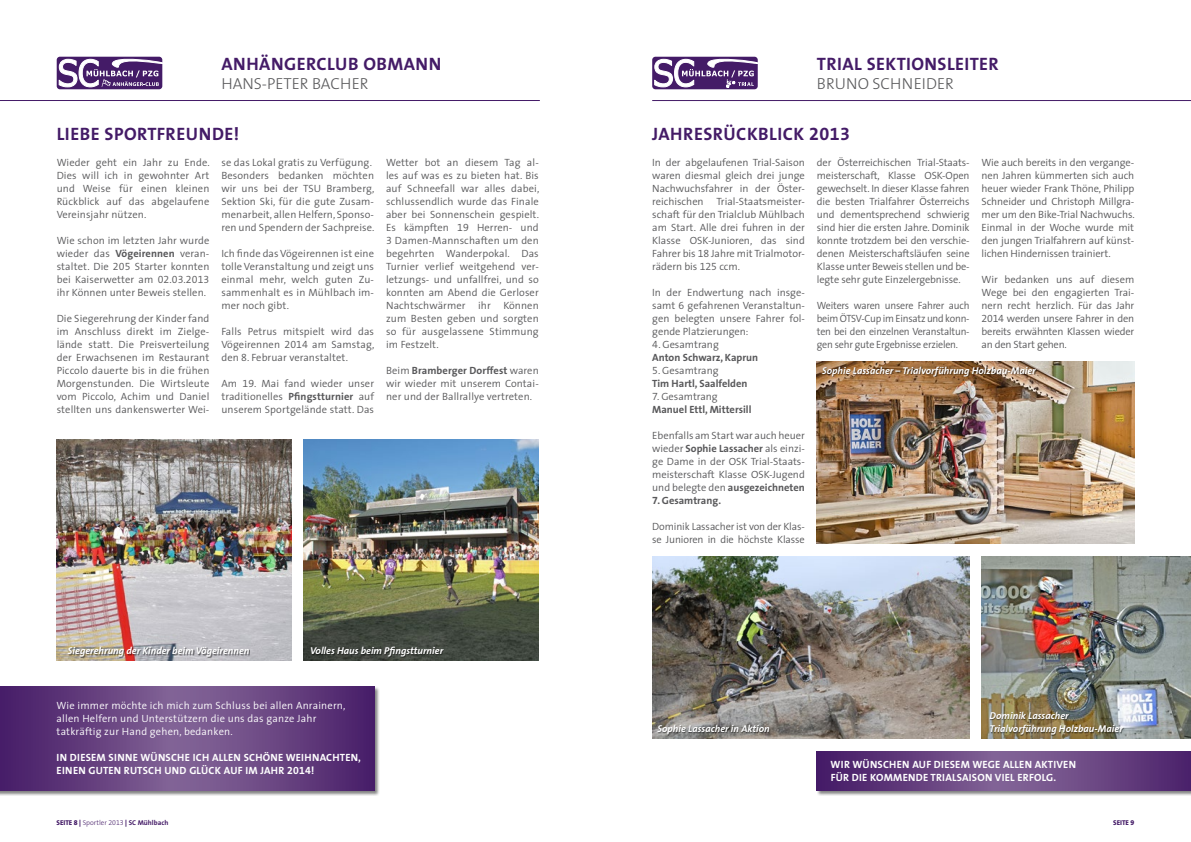
<style>
.page{position:relative;width:1191px;height:842px;background:#fff}
.page>*{position:absolute;margin:0;border:0;box-sizing:border-box;transform-origin:0 0}
.t1{font:700 18px "The Sans SN";letter-spacing:.025em;color:#441b67}
.t2{font:300 16px "The Sans SN";color:#58585a}
.t3{font:300 10.5px/13px "The Sans SN";letter-spacing:.01em;color:#58585a;text-align:justify}
.t4{font:700 10.5px "The Sans SN";letter-spacing:.02em;color:#fff}
.t5{font:300 10.5px/13px "The Sans SN";letter-spacing:.02em;color:#fff}
.t6{font:300 10.5px/13px "The Sans SN";letter-spacing:.01em;color:#58585a;text-align:justify;scale:.96 1}
.t7{font:700 10.5px "The Sans SN";color:#58585a}
.t8{font:300 10.5px/13px "The Sans SN";letter-spacing:-.01em;color:#58585a}
.t9{font:italic 700 10px/13px "The Sans SN";color:#fff}
.t10{font:300 7px "The Sans SN";color:#441b67}
.t11{font:800 7px "The Sans SN";letter-spacing:-.005em;color:#441b67}
.s1{font-weight:700}
.s2{font-weight:800}
</style>
<div class="page">
<img style="left:57px;top:439px;width:235px;height:221px">
<img style="left:304px;top:439px;width:235px;height:221px">
<div style="left:0;top:686px;width:380px;height:110px;background:#000;opacity:.5"></div>
<svg style="left:0;top:686px;width:374px;height:104px;background:#66417f"></svg>
<hr style="left:0;top:100px;width:540px;height:1px;background:#441b67">
<svg style="left:57px;top:57px;width:105px;height:32px"></svg>
<svg style="left:59px;top:56px;width:104px;height:31px"></svg>
<div style="left:816px;top:751px;width:375px;height:45px;background:#000;opacity:.5"></div>
<svg style="left:817px;top:751px;width:374px;height:39px;background:#66417f"></svg>
<img style="left:652px;top:556px;width:317px;height:182px">
<img style="left:981px;top:556px;width:210px;height:182px">
<img style="left:817px;top:361px;width:317px;height:182px">
<div style="left:822px;top:367px;width:215px;height:10px;background:#000;opacity:.5"></div>
<div style="left:658px;top:725px;width:112px;height:11px;background:#000;opacity:.5"></div>
<div style="left:311px;top:647px;width:134px;height:11px;background:#000;opacity:.5"></div>
<div style="left:68px;top:647px;width:182px;height:11px;background:#000;opacity:.5"></div>
<div style="left:990px;top:712px;width:134px;height:24px;background:#000;opacity:.5"></div>
<hr style="left:652px;top:100px;width:539px;height:1px;background:#441b67">
<div style="left:652px;top:57px;width:105px;height:32px;background:#441b67;border-radius:3px"></div>
<svg style="left:654px;top:56px;width:104px;height:32px"></svg>
<h1 class="t1" style="left:221px;top:49px;width:96px">ANHÄNG ERCLUB</h1>
<h1 class="t1" style="left:363px;top:49px;width:27px">OBMANN</h1>
<h2 class="t2" style="left:221px;top:70px;width:101px">HANS-PETER BACHER</h2>
<h1 class="t1" style="left:57px;top:119px;width:69px">LIEBE SPORT</h1>
<h1 class="t1" style="left:157px;top:119px;width:84px">FREUN DE!</h1>
<p class="t3" style="left:57px;top:156px;width:155px">Wieder geht ein Jahr zu Ende.<br>Dies will ich in gewohnter Art und Weise für einen kleinen Rückblick auf das abgelaufene Vereinsjahr nützen.</p>
<p class="t3" style="left:57px;top:234px;width:154px">Wie schon im letzten Jahr wurde wieder das <span class="s1">VÖGEIRENNEN</span> veran&shy;staltet. Die 205 Starter konnten bei Kaiserwetter am 02.03.2013 ihr Können unter Beweis stellen.</p>
<p class="t3" style="left:57px;top:312px;width:154px">Die Siegerehrung der Kinder fand im Anschluss direkt im Zielge&shy;lände statt. Die Preisverteilung der Erwachsenen im Restaurant Piccolo dauerte bis in die frühen Morgenstunden. Die Wirtsleute vom Piccolo, Achim und Daniel stellten uns dankenswerter Wei-</p>
<p class="t3" style="left:221px;top:156px;width:155px;text-align:left">se das Lokal gratis zu Verfügung.<br>Besonders bedanken möchten wir uns bei der TSU Bramberg,<br>Sektion Ski, für die gute Zusam&shy;menarbeit, allen Helfern, Sponso&shy;ren und Spendern der Sachpreise.</p>
<p class="t3" style="left:221px;top:247px;width:154px">Ich finde das Vögeirennen ist eine tolle Veranstaltung und zeigt uns einmal mehr, welch guten Zu&shy;sammenhalt es in Mühlbach im&shy;mer noch gibt.</p>
<p class="t3" style="left:221px;top:325px;width:155px">Falls Petrus mitspielt wird das Vögeirennen 2014 am Samstag, den 8. Februar veranstaltet.</p>
<p class="t3" style="left:221px;top:377px;width:154px">Am 19. Mai fand wieder unser traditionelles <span class="s1">PFINGSTTURNIER</span> auf unserem Sportgelände statt. Das</p>
<p class="t3" style="left:386px;top:156px;width:155px">Wetter bot an diesem Tag al&shy;les auf was es zu bieten hat. Bis auf Schneefall war alles dabei, schlussendlich wurde das Finale aber bei Sonnenschein gespielt.<br>Es kämpften 19 Herren- und 3 Damen-Mannschaften um den begehrten Wanderpokal. Das Turnier verlief weitgehend ver&shy;letzungs- und unfallfrei, und so konnten am Abend die Gerloser Nachtschwärmer ihr Können zum Besten geben und sorgten so für ausgelassene Stimmung im Festzelt.</p>
<p class="t3" style="left:386px;top:364px;width:154px">Beim <span class="s1">BRAMBERGER DORFFEST</span> waren wir wieder mit unserem Contai&shy;ner und der Ballrallye vertreten.</p>
<p class="t9" style="left:68px;top:644px;width:183px">Siegerehrung der Kinder beim Vögeirennen</p>
<p class="t9" style="left:310px;top:644px;width:135px">Volles Haus beim Pfingstturnier</p>
<p class="t5" style="left:57px;top:699px;width:290px">Wie immer möchte ich mich zum Schluss bei allen Anrainern, allen Helfern und Unterstützern die uns das ganze Jahr tatkräftig zur Hand gehen, bedanken.</p>
<p class="t4" style="left:57px;top:749px;width:109px">IN DIESEM SINN E WÜNSC</p>
<p class="t4" style="left:177px;top:749px;width:143px">HE ICH ALLEN SCHÖNE WEIHNAC</p>
<p class="t4" style="left:332px;top:749px;width:30px">HTEN,</p>
<p class="t4" style="left:57px;top:762px;width:40px">EINEN GUT</p>
<p class="t4" style="left:108px;top:762px;width:29px">EN RUTSC</p>
<p class="t4" style="left:154px;top:762px;width:161px">H UN D GLÜCK AUF IM JAHR 2014!</p>
<h1 class="t1" style="left:817px;top:49px;width:107px">TRIAL SEKTIONSL</h1>
<h1 class="t1" style="left:955px;top:49px;width:41px">EITER</h1>
<h2 class="t2" style="left:817px;top:70px;width:74px">BRUNO SCHNEI</h2>
<h2 class="t2" style="left:926px;top:70px;width:20px">DER</h2>
<h1 class="t1" style="left:652px;top:119px;width:199px">JAHRESRÜCKBLICK 2013</h1>
<p class="t3" style="left:652px;top:156px;width:154px">In der abgelaufenen Trial-Saison waren diesmal gleich drei junge Nachwuchsfahrer in der Öster&shy;reichischen Trial-Staatsmeister&shy;schaft für den Trialclub Mühlbach am Start. Alle drei fuhren in der Klasse OSK-Junioren, das sind Fahrer bis 18 Jahre mit Trialmotor&shy;rädern bis 125 ccm.</p>
<p class="t3" style="left:652px;top:286px;width:154px">In der Endwertung nach insge&shy;samt 6 gefahrenen Veranstaltun&shy;gen belegten unsere Fahrer fol&shy;gende Platzierungen:</p>
<p class="t3" style="left:652px;top:338px;width:68px">4. Gesamtrang</p>
<p class="t7" style="left:652px;top:349px;width:107px">ANTON SCHWARZ, KAPRUN</p>
<p class="t3" style="left:652px;top:364px;width:68px">5. Gesamtrang</p>
<p class="t7" style="left:652px;top:375px;width:97px">TIM HARTL, SAALFELDEN</p>
<p class="t3" style="left:652px;top:390px;width:67px">7. Gesamtrang</p>
<p class="t7" style="left:652px;top:401px;width:101px">MANUEL ETTL, MITTERSILL</p>
<p class="t3" style="left:652px;top:429px;width:154px">Ebenfalls am Start war auch heuer wieder <span class="s1">SOPHIE LASSACHER</span> als einzi&shy;ge Dame in der OSK Trial-Staats&shy;meisterschaft Klasse OSK-Jugend und belegte den <span class="s1">AUSGEZEICHNETEN</span></p>
<p class="t7" style="left:652px;top:492px;width:70px">7. GESAMTRANG.</p>
<p class="t8" style="left:652px;top:520px;width:154px">Dominik Lassacher ist von der Klas&shy;se Junioren in die höchste Klasse</p>
<p class="t3" style="left:817px;top:156px;width:154px">der Österreichischen Trial-Staats&shy;meisterschaft, Klasse OSK-Open gewechselt. In dieser Klasse fahren die besten Trialfahrer Österreichs und dementsprechend schwierig sind hier die ersten Jahre. Dominik konnte trotzdem bei den verschie&shy;denen Meisterschaftsläufen seine Klasse unter Beweis stellen und be&shy;legte sehr gute Einzelergebnisse.</p>
<p class="t6" style="left:817px;top:299px;width:160px">Weiters waren unsere Fahrer auch beim ÖTSV-Cup im Einsatz und konn&shy;ten bei den einzelnen Veranstaltun&shy;gen sehr gute Ergebnisse erzielen.</p>
<p class="t3" style="left:981px;top:156px;width:155px">Wie auch bereits in den vergange&shy;nen Jahren kümmerten sich auch heuer wieder Frank Thöne, Philipp Schneider und Christoph Millgra&shy;mer um den Bike-Trial Nachwuchs.<br>Einmal in der Woche wurde mit den jungen Trialfahrern auf künst&shy;lichen Hindernissen trainiert.</p>
<p class="t3" style="left:981px;top:273px;width:154px">Wir bedanken uns auf diesem Wege bei den engagierten Trai&shy;nern recht herzlich. Für das Jahr 2014 werden unsere Fahrer in den bereits erwähnten Klassen wieder an den Start gehen.</p>
<p class="t9" style="left:822px;top:364px;width:215px">Sophie Lassacher – Trialvorführung Holzbau-Maier</p>
<p class="t9" style="left:657px;top:722px;width:114px">Sophie Lassacher in Aktion</p>
<p class="t9" style="left:989px;top:709px;width:135px">Dominik Lassacher<br>Trialvorführung Holzbau-Maier</p>
<p class="t4" style="left:830px;top:755px;width:8px">WIR</p>
<p class="t4" style="left:852px;top:755px;width:25px">WÜNSC</p>
<p class="t4" style="left:889px;top:755px;width:187px">HEN AU F DIESEM WEGE ALLEN AKTIVEN</p>
<p class="t4" style="left:830px;top:768px;width:56px">FÜR DIE KOMM</p>
<p class="t4" style="left:902px;top:768px;width:50px">EN DE TRIALSA</p>
<p class="t4" style="left:969px;top:768px;width:11px">ISON</p>
<p class="t4" style="left:995px;top:768px;width:47px">VIEL ERFOLG</p>
<p class="t4" style="left:1053px;top:768px;width:4px">.</p>
<p class="t10" style="left:57px;top:817px;width:113px"><span class="s2">SEITE 8 |</span> SPORTLER 2013 <span class="s2">|</span> <span class="s1">SC MÜHLBACH</span></p>
<p class="t11" style="left:1113px;top:817px;width:23px">SEITE 9</p>
</div>
